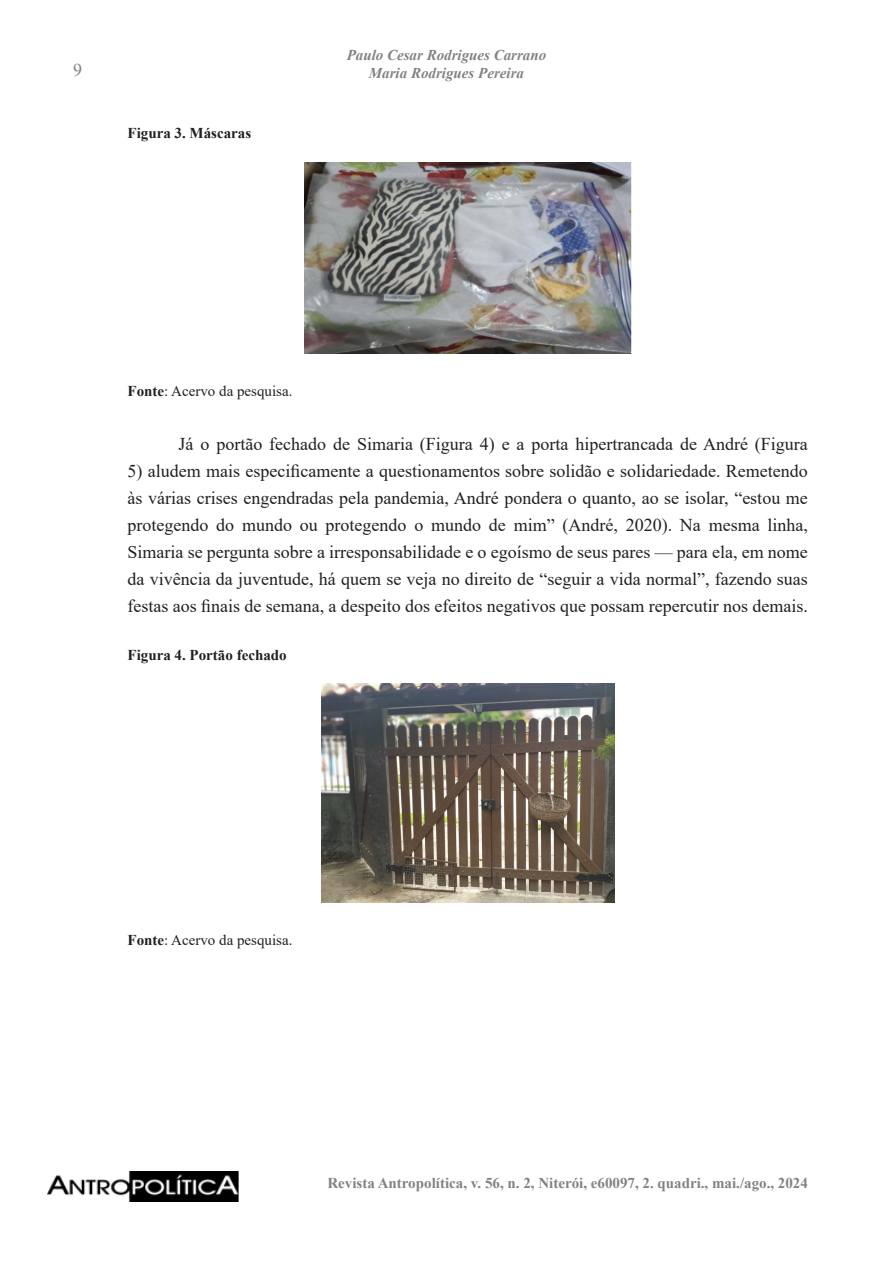
<style>
.page{position:relative;width:893px;height:1263px;background:#fff}
.page>*{position:absolute;margin:0;border:0;box-sizing:border-box;transform-origin:0 0}
.t1{font:18px/27px "Times New Roman";color:#231f20;text-align:justify}
.t2{font:18px "Times New Roman";color:#808285}
.t3{font:700 15px "Times New Roman";color:#808285}
.t4{font:italic 700 15px/18px "Times New Roman";color:#808285;text-align:center}
.t5{font:15px "Times New Roman";color:#231f20}
.t6{font:700 15px "Times New Roman";color:#231f20}
.s1{font-weight:700}
</style>
<div class="page">
<img style="left:47px;top:1171px;width:192px;height:30px">
<img style="left:304px;top:163px;width:327px;height:191px">
<img style="left:321px;top:683px;width:293px;height:220px">
<p class="t2" style="left:73px;top:58px;width:10px">9</p>
<p class="t6" style="left:128px;top:122px;width:125px">Figura 3. Máscaras</p>
<p class="t4" style="left:347px;top:46px;width:201px">Paulo Cesar Rodrigues Carrano<br>Maria Rodrigues Pereira</p>
<p class="t5" style="left:128px;top:380px;width:166px"><span class="s1">Fonte</span>: Acervo da pesquisa.</p>
<p class="t1" style="left:179px;top:430px;width:631px">Já o portão fechado de Simaria (Figura 4) e a porta hipertrancada de André (Figura</p>
<p class="t1" style="left:128px;top:457px;width:682px">5) aludem mais especificamente a questionamentos sobre solidão e solidariedade. Remetendo às várias crises engendradas pela pandemia, André pondera o quanto, ao se isolar, “estou me protegendo do mundo ou protegendo o mundo de mim” (André, 2020). Na mesma linha, Simaria se pergunta sobre a irresponsabilidade e o egoísmo de seus pares — para ela, em nome da vivência da juventude, há quem se veja no direito de “seguir a vida normal”, fazendo suas festas aos finais de semana, a despeito dos efeitos negativos que possam repercutir nos demais.</p>
<p class="t6" style="left:128px;top:644px;width:161px">Figura 4. Portão fechado</p>
<p class="t5" style="left:128px;top:929px;width:166px"><span class="s1">Fonte</span>: Acervo da pesquisa.</p>
<p class="t3" style="left:327px;top:1172px;width:482px">Revista Antropolítica, v. 56, n. 2, Niterói, e60097, 2. quadri., mai./ago., 2024</p>
</div>
